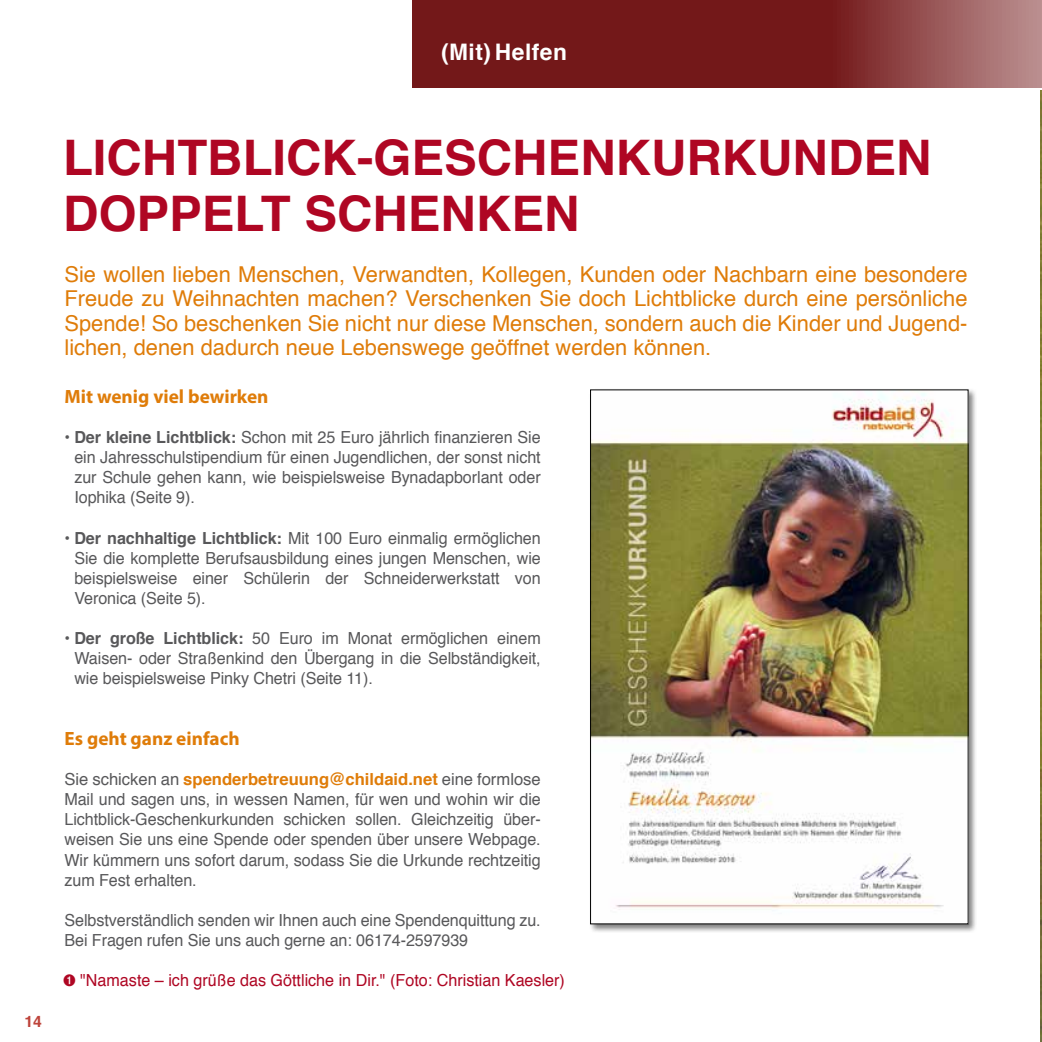
<style>
.page{position:relative;width:1042px;height:1042px;background:#fff}
.page>*{position:absolute;margin:0;border:0;box-sizing:border-box;transform-origin:0 0}
.t1{font:700 49px/56px "Helvetica";color:#af0623}
.t2{font:700 22.75px "Helvetica";letter-spacing:.02em;color:#fff}
.t3{font:21.88px/24.5px "Helvetica";color:#df7c09;text-align:justify}
.t4{font:700 19.25px "Myriad Pro";color:#df7c09}
.t5{font:16.62px/20.1px "Helvetica";letter-spacing:-.005em;color:#58585a;text-align:justify}
.t6{font:16.62px "Helvetica";color:#af0623}
.t7{font:700 15.75px "Helvetica";color:#be443b}
.s1{font-weight:700}
.s2{font-weight:700;color:#df7c09}
</style>
<div class="page">
<img style="left:1040px;top:90px;width:2px;height:952px">
<svg style="left:644px;top:0;width:398px;height:88px;background:#863939"></svg>
<div style="left:412px;top:0;width:232px;height:88px;background:#731819"></div>
<div style="left:588px;top:387px;width:389px;height:546px;background:#000;opacity:.5"></div>
<img style="left:592px;top:391px;width:374px;height:531px">
<h2 class="t2" style="left:441px;top:43px;width:127px">(Mit) Helfen</h2>
<p class="t7" style="left:25px;top:1015px;width:19px">14</p>
<h1 class="t1" style="left:63px;top:134px;width:870px">LICHTBLICK-GESCHENKURKUNDEN<br>DOPPELT SCHENKEN</h1>
<p class="t3" style="left:64px;top:262px;width:904px">Sie wollen lieben Menschen, Verwandten, Kollegen, Kunden oder Nachbarn eine besondere Freude zu Weihnachten machen? Verschenken Sie doch Lichtblicke durch eine persönliche Spende! So beschenken Sie nicht nur diese Menschen, sondern auch die Kinder und Jugend&shy;lichen, denen dadurch neue Lebenswege geöffnet werden können.</p>
<p class="t4" style="left:64px;top:389px;width:206px">Mit wenig viel bewirken</p>
<p class="t5" style="left:74px;top:427px;width:468px;text-indent:-10px"><span class="s1">• Der kleine Lichtblick:</span> Schon mit 25 Euro jährlich finanzieren Sie ein Jahresschulstipendium für einen Jugendlichen, der sonst nicht zur Schule gehen kann, wie beispielsweise Bynadapborlant oder Iophika (Seite 9).</p>
<p class="t5" style="left:74px;top:529px;width:468px;text-indent:-10px"><span class="s1">• Der nachhaltige Lichtblick:</span> Mit 100 Euro einmalig ermöglichen Sie die komplette Berufsausbildung eines jungen Menschen, wie beispiels weise einer Schülerin der Schneiderwerkstatt von Veronica (Seite 5).</p>
<p class="t5" style="left:74px;top:630px;width:468px;text-indent:-10px"><span class="s1">• Der große Lichtblick:</span> 50 Euro im Monat ermöglichen einem Waisen- oder Straßenkind den Übergang in die Selbständigkeit, wie beispielsweise Pinky Chetri (Seite 11).</p>
<p class="t4" style="left:64px;top:731px;width:177px">Es geht ganz einfach</p>
<p class="t5" style="left:64px;top:771px;width:478px">Sie schicken an <span class="s2">spenderbetreuung@childaid.net</span> eine formlose Mail und sagen uns, in wessen Namen, für wen und wohin wir die Lichtblick-Geschenkurkunden schicken sollen. Gleichzeitig über&shy;weisen Sie uns eine Spende oder spenden über unsere Webpage.<br>Wir kümmern uns sofort darum, sodass Sie die Urkunde rechtzeitig zum Fest erhalten.</p>
<p class="t5" style="left:64px;top:911px;width:478px">Selbstverständlich senden wir Ihnen auch eine Spendenquittung zu.<br>Bei Fragen rufen Sie uns auch gerne an: 06174-2597939</p>
<p class="t6" style="left:63px;top:974px;width:503px">➊ "Namaste – ich grüße das Göttliche in Dir." (Foto: Christian Kaesler)</p>
</div>
